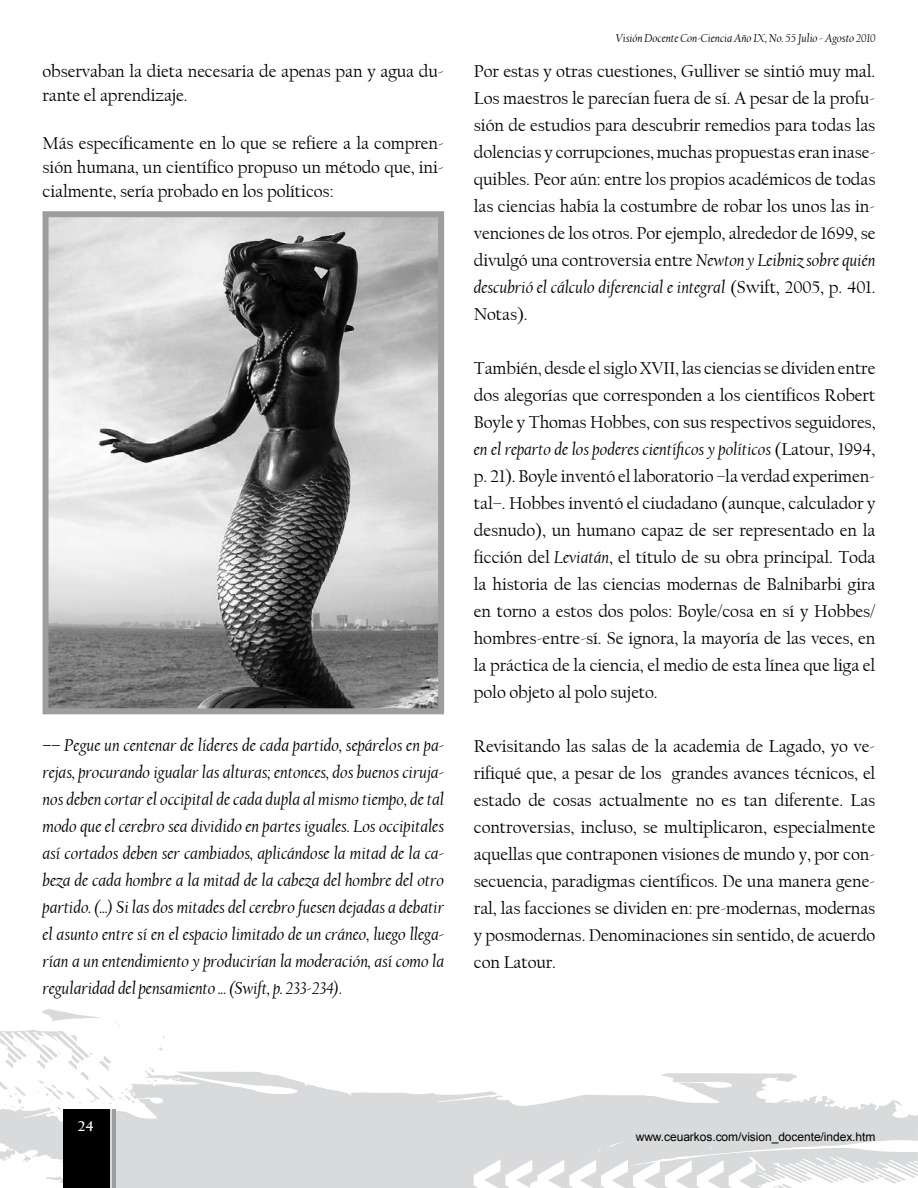
<style>
.page{position:relative;width:918px;height:1188px;background:#fff}
.page>*{position:absolute;margin:0;border:0;box-sizing:border-box;transform-origin:0 0}
.t1{font:18px/27px "Californian FB";letter-spacing:-.005em;color:#000;text-align:justify}
.t2{font:italic 18px/27px "Californian FB";letter-spacing:-.005em;color:#000;text-align:justify}
.t3{font:700 15px "Californian FB";color:#fff}
.t4{font:italic 12px "Californian FB";letter-spacing:-.005em;color:#000}
.t5{font:12px "Arial";letter-spacing:-.005em;color:#000}
.s1{font-style:italic}
</style>
<div class="page">
<svg style="left:0;top:1072px;width:917px;height:116px;fill:#d9dadb"></svg>
<svg style="left:474px;top:1135px;width:292px;height:53px"></svg>
<svg style="left:0;top:1009px;width:166px;height:105px"></svg>
<div style="left:64px;top:1110px;width:46px;height:78px;background:#000"></div>
<hr style="left:113px;top:1110px;width:3px;height:78px;background:#9c9d9f">
<svg style="left:917px;top:1114px;width:1px;height:62px"></svg>
<img style="left:50px;top:218px;width:387px;height:489px">
<div style="left:43px;top:211px;width:401px;height:503px;border:6px solid #9c9d9f"></div>
<p class="t1" style="left:43px;top:60px;width:403px;line-height:24px">observaban la dieta necesaria de apenas pan y agua du&shy;rante el aprendizaje.</p>
<p class="t1" style="left:43px;top:132px;width:403px;line-height:24px">Más específicamente en lo que se refiere a la compren&shy;sión humana, un científico propuso un método que, ini&shy;cialmente, sería probado en los políticos:</p>
<p class="t2" style="left:43px;top:732px;width:403px">–– Pegue un centenar de líderes de cada partido, sepárelos en pa&shy;rejas, procurando igualar las alturas; entonces, dos buenos ciruja&shy;nos deben cortar el occipital de cada dupla al mismo tiempo, de tal modo que el cerebro sea dividido en partes iguales. Los occipitales así cortados deben ser cambiados, aplicándose la mitad de la ca&shy;beza de cada hombre a la mitad de la cabeza del hombre del otro partido. (...) Si las dos mitades del cerebro fuesen dejadas a debatir el asunto entre sí en el espacio limitado de un cráneo, luego llega&shy;rían a un entendimiento y producirían la moderación, así como la regularidad del pensamiento ... (Swift, p. 233-234).</p>
<p class="t4" style="left:616px;top:31px;width:261px">Visión Docente Con-Ciencia Año IX, No. 55 Julio - Agosto 2010</p>
<p class="t1" style="left:474px;top:58px;width:403px">Por estas y otras cuestiones, Gulliver se sintió muy mal.<br>Los maestros le parecían fuera de sí. A pesar de la profu&shy;sión de estudios para descubrir remedios para todas las dolencias y corrupciones, muchas propuestas eran inase&shy;quibles. Peor aún: entre los propios académicos de todas las ciencias había la costumbre de robar los unos las in&shy;venciones de los otros. Por ejemplo, alrededor de 1699, se divulgó una controversia entre <span class="s1">Newton y Leibniz sobre quién descubrió el cálculo diferencial e integral</span> (Swift, 2005, p. 401.<br>Notas).</p>
<p class="t1" style="left:474px;top:355px;width:403px">También, desde el siglo XVII, las ciencias se dividen entre dos alegorías que corresponden a los científicos Robert Boyle y Thomas Hobbes, con sus respectivos seguidores, <span class="s1">en el reparto de los poderes científicos y políticos</span> (Latour, 1994, p. 21). Boyle inventó el laboratorio –la verdad experimen&shy;tal–. Hobbes inventó el ciudadano (aunque, calculador y desnudo), un humano capaz de ser representado en la ficción del <span class="s1">Leviatán</span>, el título de su obra principal. Toda la historia de las ciencias modernas de Balnibarbi gira en torno a estos dos polos: Boyle/cosa en sí y Hobbes/ hombres-entre-sí. Se ignora, la mayoría de las veces, en la práctica de la ciencia, el medio de esta línea que liga el polo objeto al polo sujeto.</p>
<p class="t1" style="left:474px;top:733px;width:403px">Revisitando las salas de la academia de Lagado, yo ve&shy;rifiqué que, a pesar de los grandes avances técnicos, el estado de cosas actualmente no es tan diferente. Las controversias, incluso, se multiplicaron, especialmente aquellas que contraponen visiones de mundo y, por con&shy;secuencia, paradigmas científicos. De una manera gene&shy;ral, las facciones se dividen en: pre-modernas, modernas y posmodernas. Denominaciones sin sentido, de acuerdo con Latour.</p>
<p class="t3" style="left:78px;top:1118px;width:18px">24</p>
<p class="t5" style="left:636px;top:1129px;width:241px">www.ceuarkos.com/vision_docente/index.htm</p>
</div>
